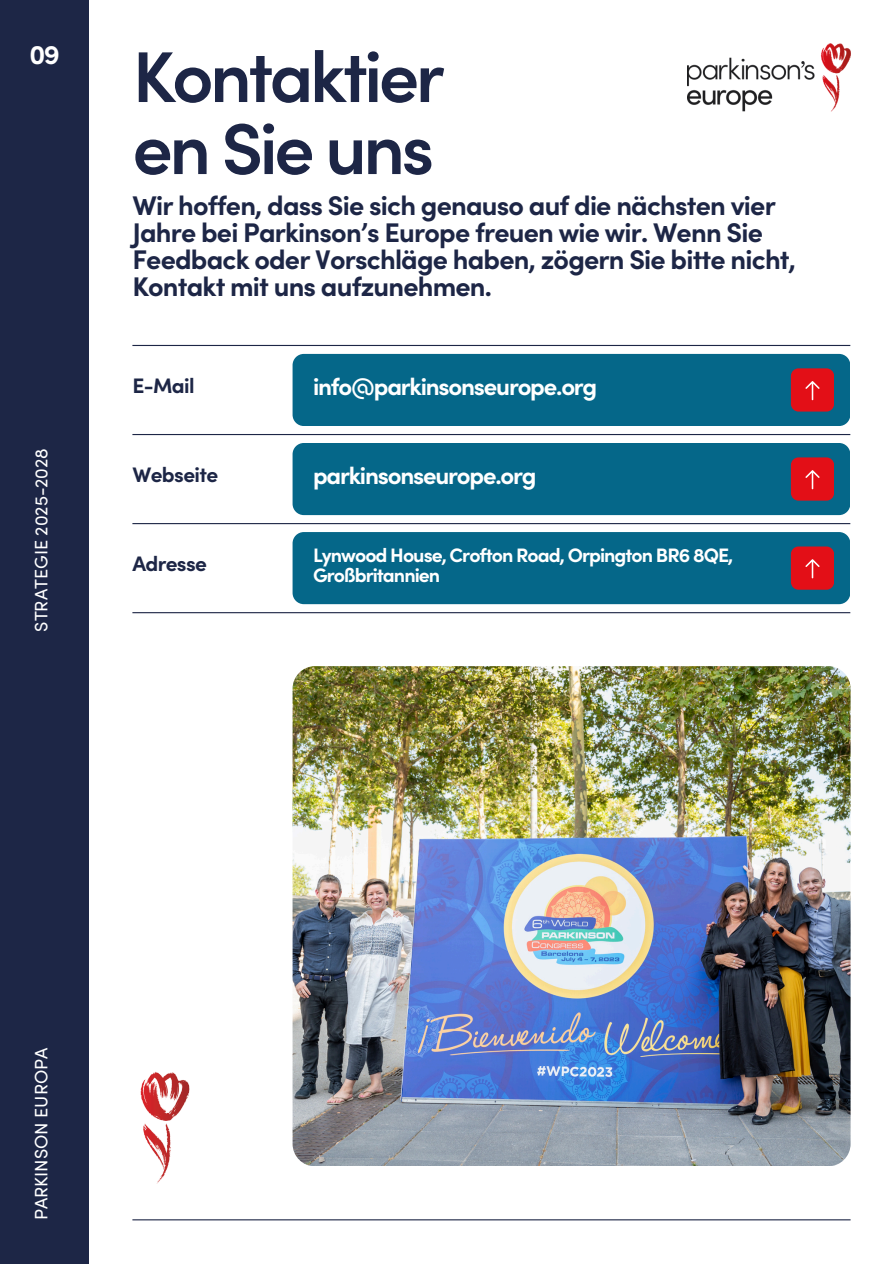
<style>
.page{position:relative;width:894px;height:1264px;background:#fff}
.page>*{position:absolute;margin:0;border:0;box-sizing:border-box;transform-origin:0 0}
.t1{font:600 72px/72px "Sofia Pro";letter-spacing:-.05em;color:#1d2646}
.t2{font:700 27px/27px "Sofia Pro";letter-spacing:-.03em;color:#1d2646}
.t3{font:700 27px "Sofia Pro";color:#fff}
.t4{font:700 24px "Sofia Pro";letter-spacing:-.05em;color:#fff}
.t5{font:700 21px "Sofia Pro";letter-spacing:-.03em;color:#1d2646}
.t6{font:700 19.5px/19.2px "Sofia Pro";letter-spacing:-.05em;color:#fff}
.t7{font:18px "Sofia Pro";color:#fff}
</style>
<div class="page">
<div style="left:0;top:0;width:89px;height:1263px;background:#1d2646"></div>
<hr style="left:132px;top:1219px;width:718px;height:1px;background:#1d2646">
<hr style="left:132px;top:345px;width:718px;height:1px;background:#1d2646">
<hr style="left:132px;top:434px;width:718px;height:1px;background:#1d2646">
<hr style="left:132px;top:523px;width:718px;height:1px;background:#1d2646">
<hr style="left:132px;top:612px;width:718px;height:1px;background:#1d2646">
<div style="left:292px;top:354px;width:558px;height:72px;background:#056789;border-radius:11px"></div>
<div style="left:292px;top:443px;width:558px;height:72px;background:#056789;border-radius:11px"></div>
<div style="left:292px;top:532px;width:558px;height:72px;background:#056789;border-radius:11px"></div>
<div style="left:790px;top:369px;width:43px;height:42px;background:#e30f17;border-radius:8px"></div>
<svg style="left:805px;top:381px;width:14px;height:19px"></svg>
<div style="left:790px;top:458px;width:43px;height:42px;background:#e30f17;border-radius:8px"></div>
<svg style="left:805px;top:470px;width:14px;height:19px"></svg>
<div style="left:790px;top:547px;width:43px;height:42px;background:#e30f17;border-radius:8px"></div>
<svg style="left:805px;top:559px;width:14px;height:19px"></svg>
<img style="left:292px;top:666px;width:558px;height:499px;border-radius:22px">
<img style="left:140px;top:1071px;width:50px;height:113px">
<img style="left:687px;top:43px;width:163px;height:69px">
<p class="t3" style="left:29px;top:44px;width:32px">09</p>
<h1 class="t7" style="left:34px;top:631px;width:185px;rotate:-90deg">STRATEGIE 2025-2028</h1>
<p class="t1" style="left:132px;top:50px;width:314px">Kontaktier en Sie uns</p>
<p class="t2" style="left:132px;top:195px;width:665px">Wir hoffen, dass Sie sich genauso auf die nächsten vier Jahre bei Parkinson’s Europe freuen wie wir. Wenn Sie Feedback oder Vorschläge haben, zögern Sie bitte nicht, Kontakt mit uns aufzunehmen.</p>
<h4 class="t5" style="left:132px;top:378px;width:64px">E-Mail</h4>
<h3 class="t5" style="left:132px;top:467px;width:87px">Webseite</h3>
<p class="t5" style="left:132px;top:556px;width:76px">Adresse</p>
<p class="t4" style="left:313px;top:378px;width:286px">info@parkinsonseurope.org</p>
<h2 class="t4" style="left:313px;top:467px;width:225px">parkinsonseurope.org</h2>
<p class="t6" style="left:313px;top:548px;width:422px">Lynwood House, Crofton Road, Orpington BR6 8QE,<br>Großbritannien</p>
<p class="t7" style="left:34px;top:1220px;width:174px;rotate:-90deg">PARKINSON EUROPA</p>
</div>
